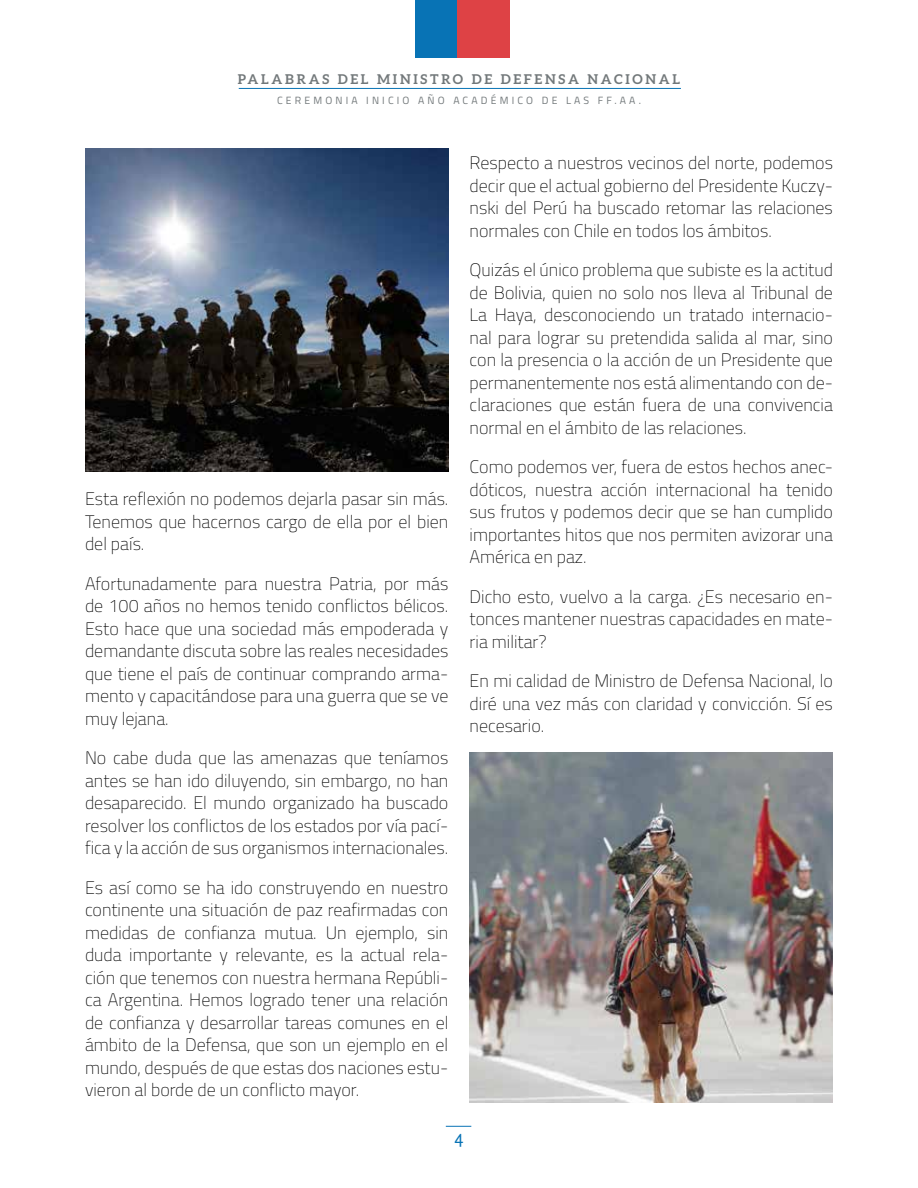
<style>
.page{position:relative;width:918px;height:1188px;background:#fff}
.page>*{position:absolute;margin:0;border:0;box-sizing:border-box;transform-origin:0 0}
.t1{font:19.5px "Nexus Sans";color:#0873b5}
.t2{font:100 18px/22.5px "Titillium Web";color:#000;text-align:justify}
.t3{font:700 13.5px "Aleo";letter-spacing:.2em;color:#72787a}
.t4{font:10.5px "Titillium Web";letter-spacing:.3em;color:#72787a}
</style>
<div class="page">
<div style="left:415px;top:0;width:43px;height:58px;background:#0873b5"></div>
<div style="left:458px;top:0;width:52px;height:58px;background:#de4245"></div>
<svg style="left:446px;top:1126px;width:25px;height:1px"></svg>
<hr style="left:239px;top:88px;width:442px;height:1px;background:#0873b5">
<img style="left:85px;top:149px;width:363px;height:323px">
<img style="left:470px;top:753px;width:363px;height:350px">
<p class="t3" style="left:238px;top:71px;width:444px">PALABRAS DEL MINISTRO DE DEFENSA NACIONAL</p>
<p class="t4" style="left:277px;top:92px;width:366px">CEREMONIA INICIO AÑO ACADÉMICO DE LAS FF.AA.</p>
<p class="t2" style="left:85px;top:487px;width:365px">Esta reflexión no podemos dejarla pasar sin más.<br>Tenemos que hacernos cargo de ella por el bien del país.</p>
<p class="t2" style="left:85px;top:571px;width:365px">Afortunadamente para nuestra Patria, por más de 100 años no hemos tenido conflictos bélicos.<br>Esto hace que una sociedad más empoderada y demandante discuta sobre las reales necesidades que tiene el país de continuar comprando arma&shy;mento y capacitándose para una guerra que se ve muy lejana.</p>
<p class="t2" style="left:85px;top:746px;width:365px">No cabe duda que las amenazas que teníamos antes se han ido diluyendo, sin embargo, no han desaparecido. El mundo organizado ha buscado resolver los conflictos de los estados por vía pací&shy;fica y la acción de sus organismos internacionales.</p>
<p class="t2" style="left:85px;top:875px;width:365px">Es así como se ha ido construyendo en nuestro continente una situación de paz reafirmadas con medidas de confianza mutua. Un ejemplo, sin duda importante y relevante, es la actual rela&shy;ción que tenemos con nuestra hermana Repúbli&shy;ca Argentina. Hemos logrado tener una relación de confianza y desarrollar tareas comunes en el ámbito de la Defensa, que son un ejemplo en el mundo, después de que estas dos naciones estu&shy;vieron al borde de un conflicto mayor.</p>
<p class="t2" style="left:470px;top:151px;width:365px">Respecto a nuestros vecinos del norte, podemos decir que el actual gobierno del Presidente Kuczy&shy;nski del Perú ha buscado retomar las relaciones normales con Chile en todos los ámbitos.</p>
<p class="t2" style="left:470px;top:258px;width:365px">Quizás el único problema que subiste es la actitud de Bolivia, quien no solo nos lleva al Tribunal de La Haya, desconociendo un tratado internacio&shy;nal para lograr su pretendida salida al mar, sino con la presencia o la acción de un Presidente que permanentemente nos está alimentando con de&shy;claraciones que están fuera de una convivencia normal en el ámbito de las relaciones.</p>
<p class="t2" style="left:470px;top:455px;width:365px">Como podemos ver, fuera de estos hechos anec&shy;dóticos, nuestra acción internacional ha tenido sus frutos y podemos decir que se han cumplido importantes hitos que nos permiten avizorar una América en paz.</p>
<p class="t2" style="left:470px;top:584px;width:365px">Dicho esto, vuelvo a la carga. ¿Es necesario en&shy;tonces mantener nuestras capacidades en mate&shy;ria militar?</p>
<p class="t2" style="left:470px;top:669px;width:365px">En mi calidad de Ministro de Defensa Nacional, lo diré una vez más con claridad y convicción. Sí es necesario.</p>
<p class="t1" style="left:454px;top:1124px;width:11px">4</p>
</div>
